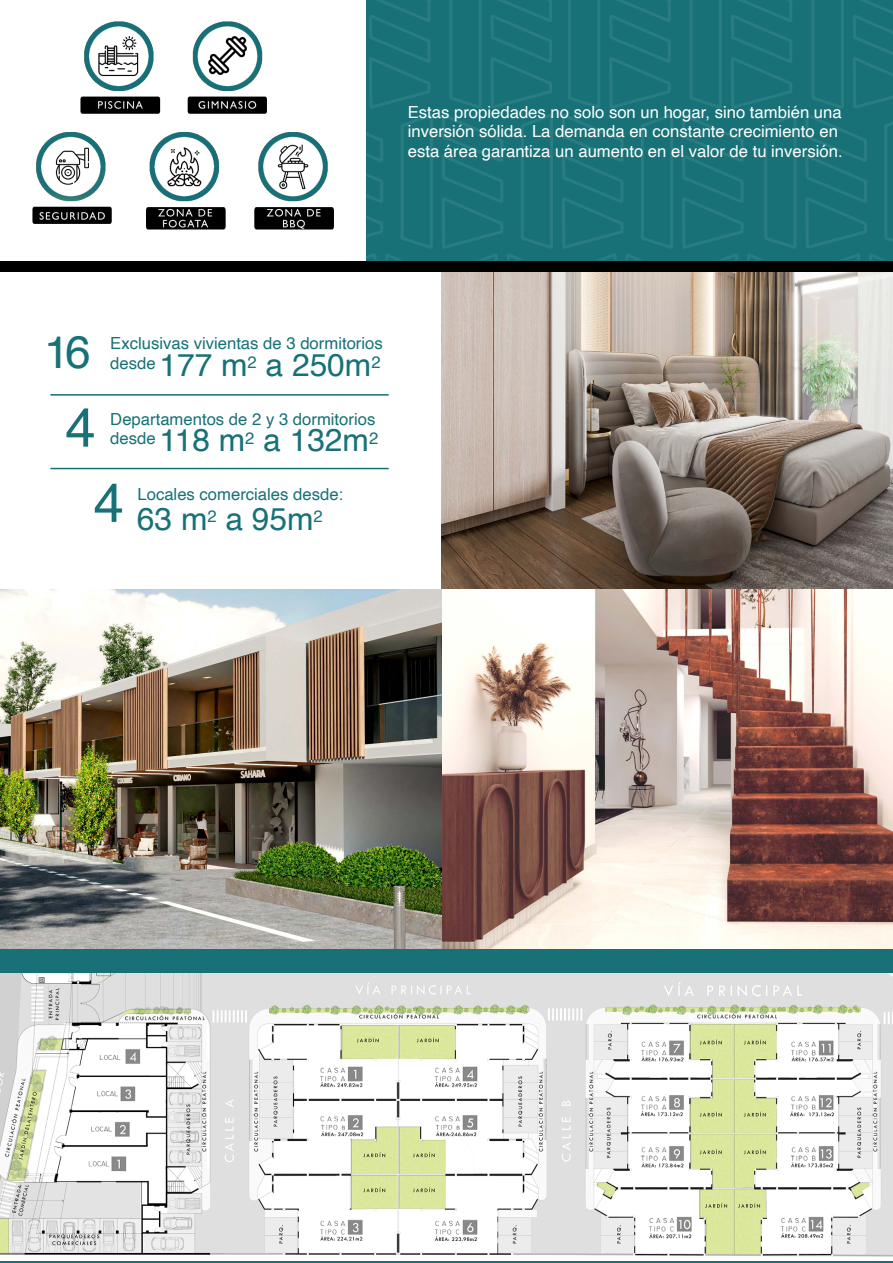
<style>
.page{position:relative;width:893px;height:1263px;background:#fff}
.page>*{position:absolute;margin:0;border:0;box-sizing:border-box;transform-origin:0 0}
.t1{font:54.45px "Helvetica";color:#177177}
.t2{font:45.6px "Helvetica";color:#177177}
.t3{font:31.5px "Helvetica";color:#177177}
.t4{font:16.65px/19.6px "Helvetica";color:#fff}
.t5{font:16.65px "Helvetica";color:#177177}
</style>
<div class="page">
<svg style="left:366px;top:0;width:527px;height:259px;background:#1a7278"></svg>
<img style="left:32px;top:21px;width:302px;height:209px">
<hr style="left:50px;top:394px;width:339px;height:2px;background:#177177">
<hr style="left:50px;top:468px;width:339px;height:1px;background:#177177">
<div style="left:0;top:841px;width:893px;height:422px;background:#177177"></div>
<img style="left:0;top:974px;width:893px;height:287px">
<img style="left:441px;top:272px;width:452px;height:677px">
<img style="left:0;top:589px;width:441px;height:360px">
<div style="left:1px;top:261px;width:892px;height:11px;background:#000"></div>
<p class="t4" style="left:408px;top:102px;width:436px">Estas propiedades no solo son un hogar, sino también una inversión sólida. La demanda en constante crecimiento en esta área garantiza un aumento en el valor de tu inversión.</p>
<h2 class="t2" style="left:44px;top:317px;width:48px">16</h2>
<p class="t5" style="left:110px;top:331px;width:274px">Exclusivas vivientas de 3 dormitorios</p>
<h3 class="t3" style="left:110px;top:340px;width:272px"><sup>desde</sup> 177 m<sup>2</sup> a 250m<sup>2</sup></h3>
<p class="t5" style="left:110px;top:406px;width:267px">Departamentos de 2 y 3 dormitorios</p>
<h1 class="t1" style="left:65px;top:386px;width:32px">4</h1>
<h3 class="t3" style="left:110px;top:416px;width:269px"><sup>desde</sup> 118 m<sup>2</sup> a 132m<sup>2</sup></h3>
<p class="t5" style="left:137px;top:481px;width:207px">Locales comerciales desde:</p>
<h3 class="t3" style="left:93px;top:494px;width:231px"><sup>4</sup> 63 m<sup>2</sup> a 95m<sup>2</sup></h3>
</div>
